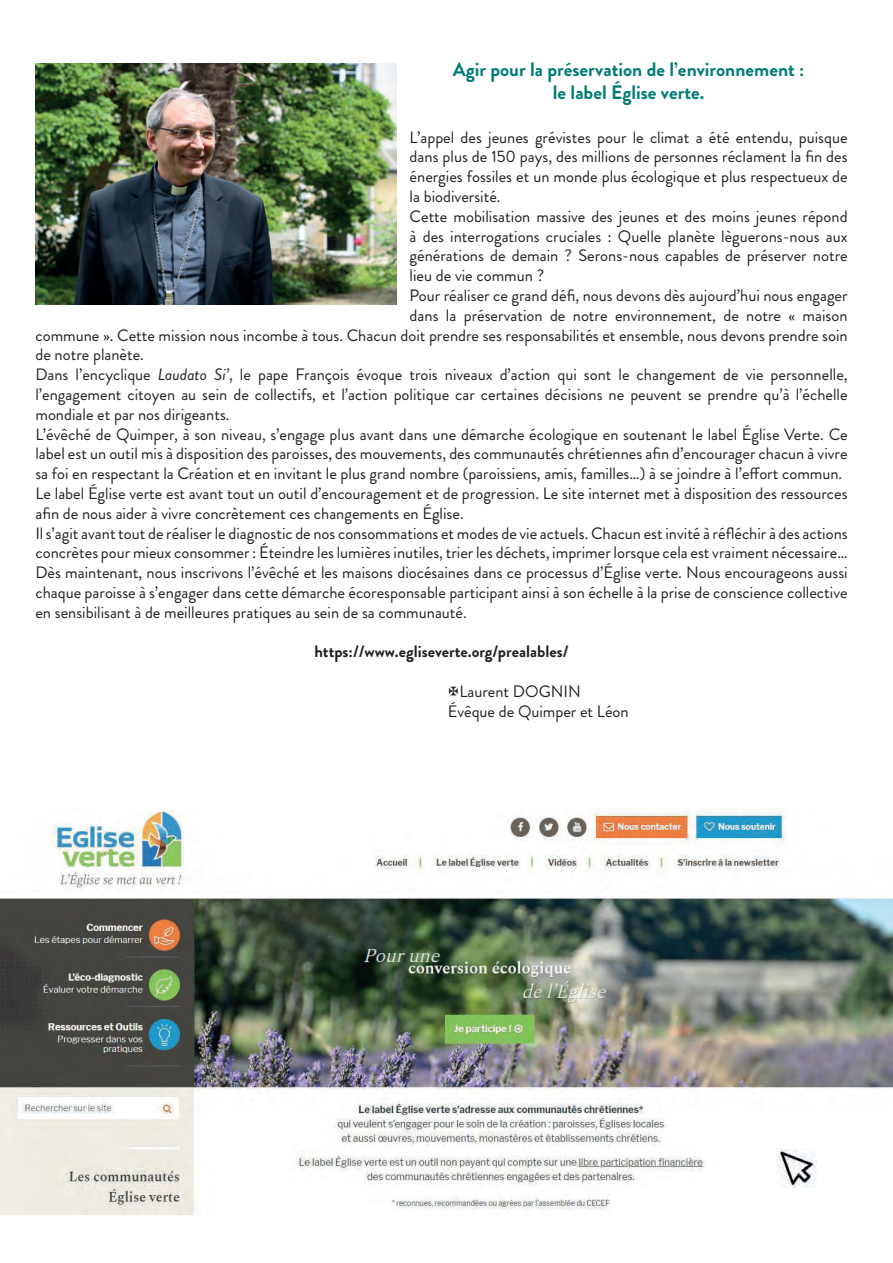
<style>
.page{position:relative;width:893px;height:1263px;background:#fff}
.page>*{position:absolute;margin:0;border:0;box-sizing:border-box;transform-origin:0 0}
.t1{font:700 19.5px/23.4px "Brandon Grotesque";color:#017c75;text-align:center}
.t2{font:16.5px/19.8px "Brandon Grotesque";color:#231f20}
.t3{font:700 16.5px "Brandon Grotesque";color:#231f20}
.s1{font-style:italic}
</style>
<div class="page">
<img style="left:35px;top:64px;width:362px;height:241px">
<img style="left:0;top:808px;width:893px;height:407px">
<img style="left:777px;top:1148px;width:39px;height:40px">
<p class="t1" style="left:453px;top:60px;width:353px">Agir pour la préservation de l’environnement : le label Église verte.</p>
<p class="t2" style="left:410px;top:129px;width:439px">L’appel des jeunes grévistes pour le climat a été entendu, puisque</p>
<p class="t2" style="left:410px;top:149px;width:439px">dans plus de 150 pays, des millions de personnes réclament la fin des</p>
<p class="t2" style="left:410px;top:168px;width:440px">énergies fossiles et un monde plus écologique et plus respectueux de</p>
<p class="t2" style="left:410px;top:188px;width:93px">la biodiversité.</p>
<p class="t2" style="left:410px;top:208px;width:439px">Cette mobilisation massive des jeunes et des moins jeunes répond</p>
<p class="t2" style="left:410px;top:228px;width:439px">à des interrogations cruciales : Quelle planète lèguerons-nous aux</p>
<p class="t2" style="left:410px;top:248px;width:440px">générations de demain ? Serons-nous capables de préserver notre</p>
<p class="t2" style="left:410px;top:267px;width:136px">lieu de vie commun ?</p>
<p class="t2" style="left:410px;top:287px;width:440px">Pour réaliser ce grand défi, nous devons dès aujourd’hui nous engager</p>
<p class="t2" style="left:410px;top:307px;width:439px">dans la préservation de notre environnement, de notre « maison</p>
<p class="t2" style="left:35px;top:327px;width:814px">commune ». Cette mission nous incombe à tous. Chacun doit prendre ses responsabilités et ensemble, nous devons prendre soin</p>
<p class="t2" style="left:35px;top:347px;width:110px">de notre planète.</p>
<p class="t2" style="left:35px;top:366px;width:814px">Dans l’encyclique <span class="s1">Laudato Si’</span>, le pape François évoque trois niveaux d’action qui sont le changement de vie personnelle,</p>
<p class="t2" style="left:35px;top:386px;width:814px">l’engagement citoyen au sein de collectifs, et l’action politique car certaines décisions ne peuvent se prendre qu’à l’échelle</p>
<p class="t2" style="left:35px;top:406px;width:196px">mondiale et par nos dirigeants.</p>
<p class="t2" style="left:35px;top:426px;width:814px">L’évêché de Quimper, à son niveau, s’engage plus avant dans une démarche écologique en soutenant le label Église Verte. Ce</p>
<p class="t2" style="left:35px;top:446px;width:814px">label est un outil mis à disposition des paroisses, des mouvements, des communautés chrétiennes afin d’encourager chacun à vivre</p>
<p class="t2" style="left:35px;top:465px;width:808px">sa foi en respectant la Création et en invitant le plus grand nombre (paroissiens, amis, familles…) à se joindre à l’effort commun.</p>
<p class="t2" style="left:35px;top:485px;width:814px">Le label Église verte est avant tout un outil d’encouragement et de progression. Le site internet met à disposition des ressources</p>
<p class="t2" style="left:35px;top:505px;width:430px">afin de nous aider à vivre concrètement ces changements en Église.</p>
<p class="t2" style="left:35px;top:525px;width:814px">Il s’agit avant tout de réaliser le diagnostic de nos consommations et modes de vie actuels. Chacun est invité à réfléchir à des actions</p>
<p class="t2" style="left:35px;top:545px;width:814px">concrètes pour mieux consommer : Éteindre les lumières inutiles, trier les déchets, imprimer lorsque cela est vraiment nécessaire…</p>
<p class="t2" style="left:35px;top:564px;width:814px">Dès maintenant, nous inscrivons l’évêché et les maisons diocésaines dans ce processus d’Église verte. Nous encourageons aussi</p>
<p class="t2" style="left:35px;top:584px;width:814px">chaque paroisse à s’engager dans cette démarche écoresponsable participant ainsi à son échelle à la prise de conscience collective</p>
<p class="t2" style="left:35px;top:604px;width:433px">en sensibilisant à de meilleures pratiques au sein de sa communauté.</p>
<p class="t3" style="left:314px;top:646px;width:256px">https://www.egliseverte.org/prealables/</p>
<p class="t2" style="left:448px;top:683px;width:182px;text-indent:11px">Laurent DOGNIN<br>Évêque de Quimper et Léon</p>
</div>
